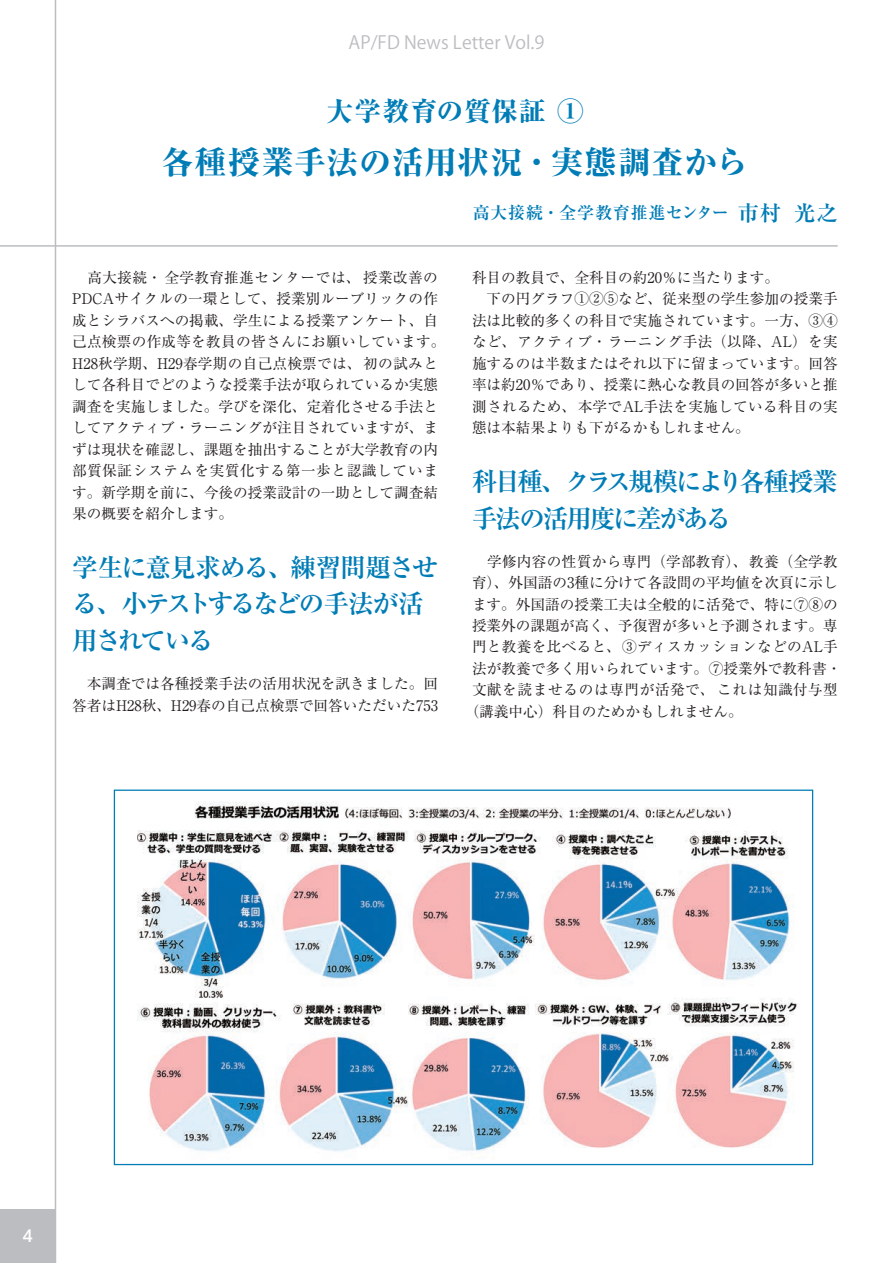
<style>
.page{position:relative;width:893px;height:1263px;background:#fff}
.page>*{position:absolute;margin:0;border:0;box-sizing:border-box;transform-origin:0 0}
.t1{font:800 31.95px "Ryumin Pr 6";letter-spacing:.04em;color:#007cb6}
.t2{font:800 26.55px "Ryumin Pr 6";letter-spacing:.045em;color:#007cb6}
.t3{font:700 25.5px/36.6px "Ryumin Pr 6";letter-spacing:-.075em;color:#007cb6}
.t4{font:18px "Koz Go Pr 6 N";color:#bcbdc0}
.t5{font:700 16.95px "Ryumin Pr 6";letter-spacing:.035em;color:#007cb6}
.t6{font:500 15.9px "UD Shin Go Pro";color:#fff}
.t7{font:14.7px/21.5px "Ryumin Pr 6";color:#231f20}
.t8{font:14.7px "Ryumin Pr 6";letter-spacing:.025em;color:#231f20}
.t9{font:14.7px "Ryumin Pr 6";letter-spacing:.045em;color:#231f20}
.s1{font-size:21.3px}
</style>
<div class="page">
<div style="left:0;top:1210px;width:55px;height:53px;background:#bcbdc0"></div>
<img style="left:137px;top:801px;width:663px;height:357px">
<hr style="left:0;top:245px;width:838px;height:2px;background:#bcbdc0">
<hr style="left:55px;top:0;width:1px;height:1263px;background:#bcbdc0">
<p class="t4" style="left:349px;top:33px;width:197px">AP/FD News Letter Vol.9</p>
<h2 class="t2" style="left:326px;top:90px;width:259px">大学教育の質保証 ①</h2>
<h1 class="t1" style="left:162px;top:137px;width:588px">各種授業手法の活用状況・実態調査から</h1>
<p class="t5" style="left:473px;top:199px;width:366px">高大接続・全学教育推進センター <span class="s1">市村 光之</span></p>
<p class="t7" style="left:72px;top:266px;width:374px">　高大接続・全学教育推進センターでは、授業改善の<br>PDCAサイクルの一環として、授業別ルーブリックの作成とシラバスへの掲載、学生による授業アンケート、自己点検票の作成等を教員の皆さんにお願いしています。<br>H28秋学期、H29春学期の自己点検票では、初の試みとして各科目でどのような授業手法が取られているか実態調査を実施しました。学びを深化、定着化させる手法としてアクティブ・ラーニングが注目されていますが、まずは現状を確認し、課題を抽出することが大学教育の内部質保証システムを実質化する第一歩と認識しています。新学期を前に、今後の授業設計の一助として調査結果の概要を紹介します。</p>
<h3 class="t3" style="left:72px;top:548px;width:367px">学生に意見求める、練習問題させる、小テストするなどの手法が活用されている</h3>
<p class="t7" style="left:72px;top:672px;width:367px">　本調査では各種授業手法の活用状況を訊きました。回答者はH28秋、H29春の自己点検票で回答いただいた753</p>
<p class="t7" style="left:472px;top:266px;width:367px">科目の教員で、全科目の約20％に当たります。<br>　下の円グラフ①②⑤など、従来型の学生参加の授業手法は比較的多くの科目で実施されています。一方、③④など、アクティブ・ラーニング手法（以降、AL）を実施するのは半数またはそれ以下に留まっています。回答率は約20％であり、授業に熱心な教員の回答が多いと推測されるため、本学でAL手法を実施している科目の実態は本結果よりも下がるかもしれません。</p>
<h3 class="t3" style="left:472px;top:462px;width:367px">科目種、クラス規模により各種授業手法の活用度に差がある</h3>
<p class="t7" style="left:472px;top:549px;width:367px">　学修内容の性質から専門（学部教育）、教養（全学教</p>
<p class="t7" style="left:472px;top:571px;width:367px">育）、外国語の3種に分けて各設問の平均値を次頁に示し</p>
<p class="t7" style="left:472px;top:592px;width:367px">ます。外国語の授業工夫は全般的に活発で、特に⑦⑧の</p>
<p class="t7" style="left:472px;top:614px;width:367px">授業外の課題が高く、予復習が多いと予測されます。専</p>
<p class="t8" style="left:472px;top:635px;width:367px">門と教養を比べると、③ディスカッションなどのAL手</p>
<p class="t7" style="left:472px;top:657px;width:371px">法が教養で多く用いられています。⑦授業外で教科書・</p>
<p class="t9" style="left:472px;top:678px;width:367px">文献を読ませるのは専門が活発で、これは知識付与型</p>
<p class="t7" style="left:465px;top:700px;width:279px">（講義中心）科目のためかもしれません。</p>
<p class="t6" style="left:22px;top:1223px;width:12px">4</p>
</div>
